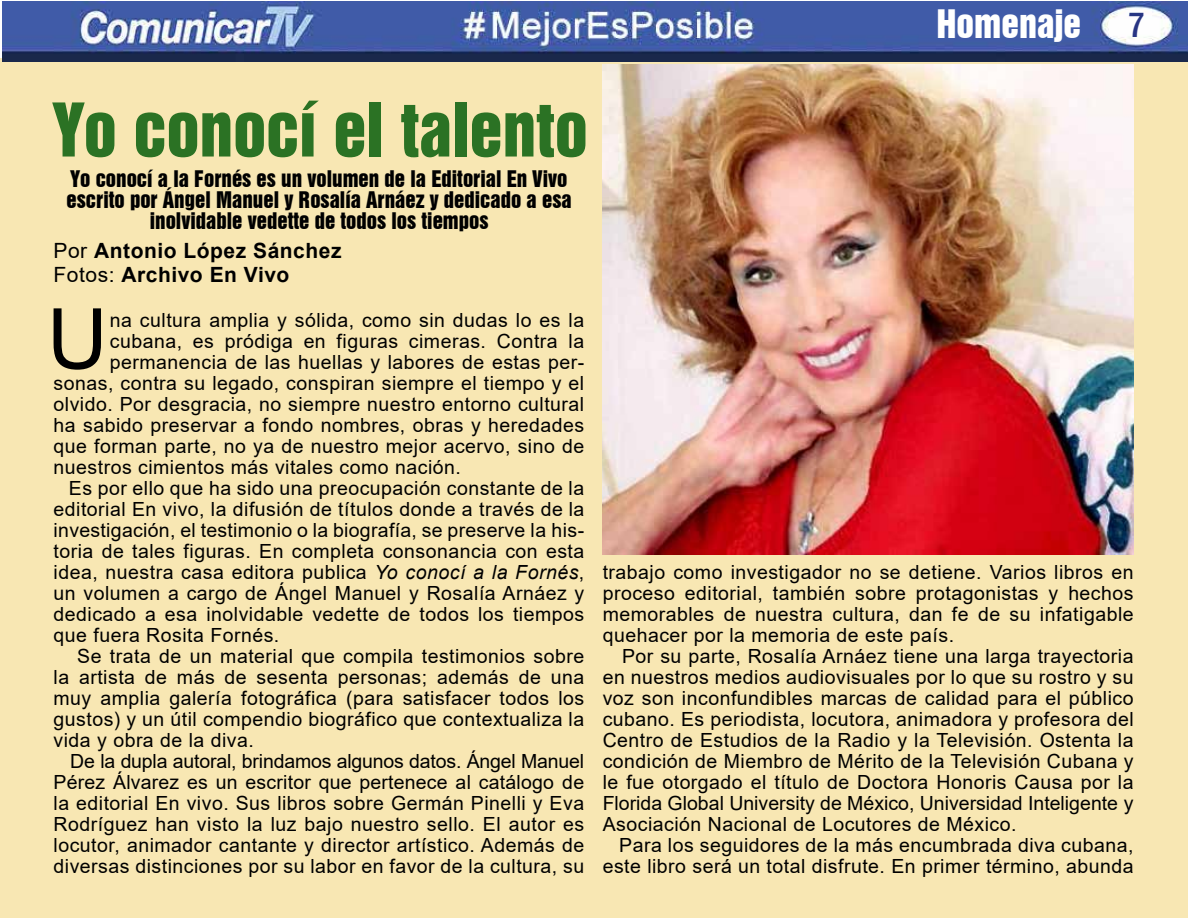
<style>
.page{position:relative;width:1188px;height:918px;background:#fff}
.page>*{position:absolute;margin:0;border:0;box-sizing:border-box;transform-origin:0 0}
.t1{font:84.15px "Arial";color:#000}
.t2{font:67.5px "Swiss 921 BT Regular A";color:#2b7224}
.t3{font:36px "Swiss 921 BT Regular A";color:#fff}
.t4{font:500 condensed 36px "Franklin Gothic";color:#283583}
.t5{font:21px/21px "Swiss 921 BT Regular A";color:#000;text-align:center}
.t6{font:700 21px/24px "Arial";letter-spacing:.025em;color:#000}
.t7{font:19.5px/21px "Arial";letter-spacing:.025em;color:#000;text-align:justify}
.t8{font:19.5px "Arial";letter-spacing:-.01em;color:#000}
.s1{font-weight:400}
.s2{font-style:italic}
</style>
<div class="page">
<div style="left:1px;top:58px;width:1187px;height:860px;background:#f8e7b3"></div>
<img style="left:2px;top:1px;width:1186px;height:61px">
<img style="left:603px;top:65px;width:531px;height:489px">
<h3 class="t3" style="left:936px;top:0;width:146px">Homenaje</h3>
<h3 class="t4" style="left:1127px;top:1px;width:20px">7</h3>
<h2 class="t2" style="left:53px;top:86px;width:536px">Yo conocí el talento</h2>
<p class="t5" style="left:67px;top:168px;width:507px">Yo conocí a la Fornés es un volumen de la Editorial En Vivo escrito por Ángel Manuel y Rosalía Arnáez y dedicado a esa inolvidable vedette de todos los tiempos</p>
<p class="t6" style="left:54px;top:239px;width:289px"><span class="s1">Por</span> Antonio López Sánchez<br><span class="s1">Fotos:</span> Archivo En Vivo</p>
<h1 class="t1" style="left:47px;top:281px;width:62px">U</h1>
<p class="t7" style="left:110px;top:309px;width:476px">na cultura amplia y sólida, como sin dudas lo es la</p>
<p class="t7" style="left:110px;top:330px;width:476px">cubana, es pródiga en figuras cimeras. Contra la</p>
<p class="t7" style="left:110px;top:351px;width:476px">permanencia de las huellas y labores de estas per-</p>
<p class="t7" style="left:54px;top:372px;width:532px">sonas, contra su legado, conspiran siempre el tiempo y el</p>
<p class="t7" style="left:54px;top:393px;width:532px">olvido. Por desgracia, no siempre nuestro entorno cultural</p>
<p class="t7" style="left:54px;top:414px;width:532px">ha sabido preservar a fondo nombres, obras y heredades</p>
<p class="t7" style="left:54px;top:435px;width:532px">que forman parte, no ya de nuestro mejor acervo, sino de</p>
<p class="t7" style="left:54px;top:456px;width:409px">nuestros cimientos más vitales como nación.</p>
<p class="t7" style="left:69px;top:477px;width:517px">Es por ello que ha sido una preocupación constante de la</p>
<p class="t7" style="left:54px;top:498px;width:532px">editorial En vivo, la difusión de títulos donde a través de la</p>
<p class="t7" style="left:54px;top:519px;width:532px">investigación, el testimonio o la biografía, se preserve la his-</p>
<p class="t7" style="left:54px;top:540px;width:532px">toria de tales figuras. En completa consonancia con esta</p>
<p class="t7" style="left:54px;top:561px;width:532px">idea, nuestra casa editora publica <span class="s2">Yo conocí a la Fornés</span>,</p>
<p class="t7" style="left:54px;top:582px;width:532px">un volumen a cargo de Ángel Manuel y Rosalía Arnáez y</p>
<p class="t7" style="left:54px;top:603px;width:532px">dedicado a esa inolvidable vedette de todos los tiempos</p>
<p class="t7" style="left:54px;top:624px;width:227px">que fuera Rosita Fornés.</p>
<p class="t7" style="left:77px;top:645px;width:509px">Se trata de un material que compila testimonios sobre</p>
<p class="t7" style="left:54px;top:666px;width:532px">la artista de más de sesenta personas; además de una</p>
<p class="t7" style="left:54px;top:687px;width:532px">muy amplia galería fotográfica (para satisfacer todos los</p>
<p class="t7" style="left:54px;top:708px;width:532px">gustos) y un útil compendio biográfico que contextualiza la</p>
<p class="t7" style="left:54px;top:729px;width:202px">vida y obra de la diva.</p>
<p class="t8" style="left:70px;top:747px;width:515px">De la dupla autoral, brindamos algunos datos. Ángel Manuel</p>
<p class="t7" style="left:54px;top:771px;width:532px">Pérez Álvarez es un escritor que pertenece al catálogo de</p>
<p class="t7" style="left:54px;top:792px;width:532px">la editorial En vivo. Sus libros sobre Germán Pinelli y Eva</p>
<p class="t7" style="left:54px;top:813px;width:532px">Rodríguez han visto la luz bajo nuestro sello. El autor es</p>
<p class="t7" style="left:54px;top:834px;width:532px">locutor, animador cantante y director artístico. Además de</p>
<p class="t7" style="left:54px;top:855px;width:532px">diversas distinciones por su labor en favor de la cultura, su</p>
<p class="t7" style="left:603px;top:561px;width:532px">trabajo como investigador no se detiene. Varios libros en proceso editorial, también sobre protagonistas y hechos memorables de nuestra cultura, dan fe de su infatigable quehacer por la memoria de este país.</p>
<p class="t7" style="left:603px;top:645px;width:532px;text-indent:19px">Por su parte, Rosalía Arnáez tiene una larga trayectoria en nuestros medios audiovisuales por lo que su rostro y su voz son inconfundibles marcas de calidad para el público cubano. Es periodista, locutora, animadora y profesora del Centro de Estudios de la Radio y la Televisión. Ostenta la condición de Miembro de Mérito de la Televisión Cubana y le fue otorgado el título de Doctora Honoris Causa por la Florida Global University de México, Universidad Inteligente y Asociación Nacional de Locutores de México.</p>
<p class="t7" style="left:603px;top:834px;width:532px;text-align:right">Para los seguidores de la más encumbrada diva cubana, este libro será un total disfrute. En primer término, abunda</p>
</div>
